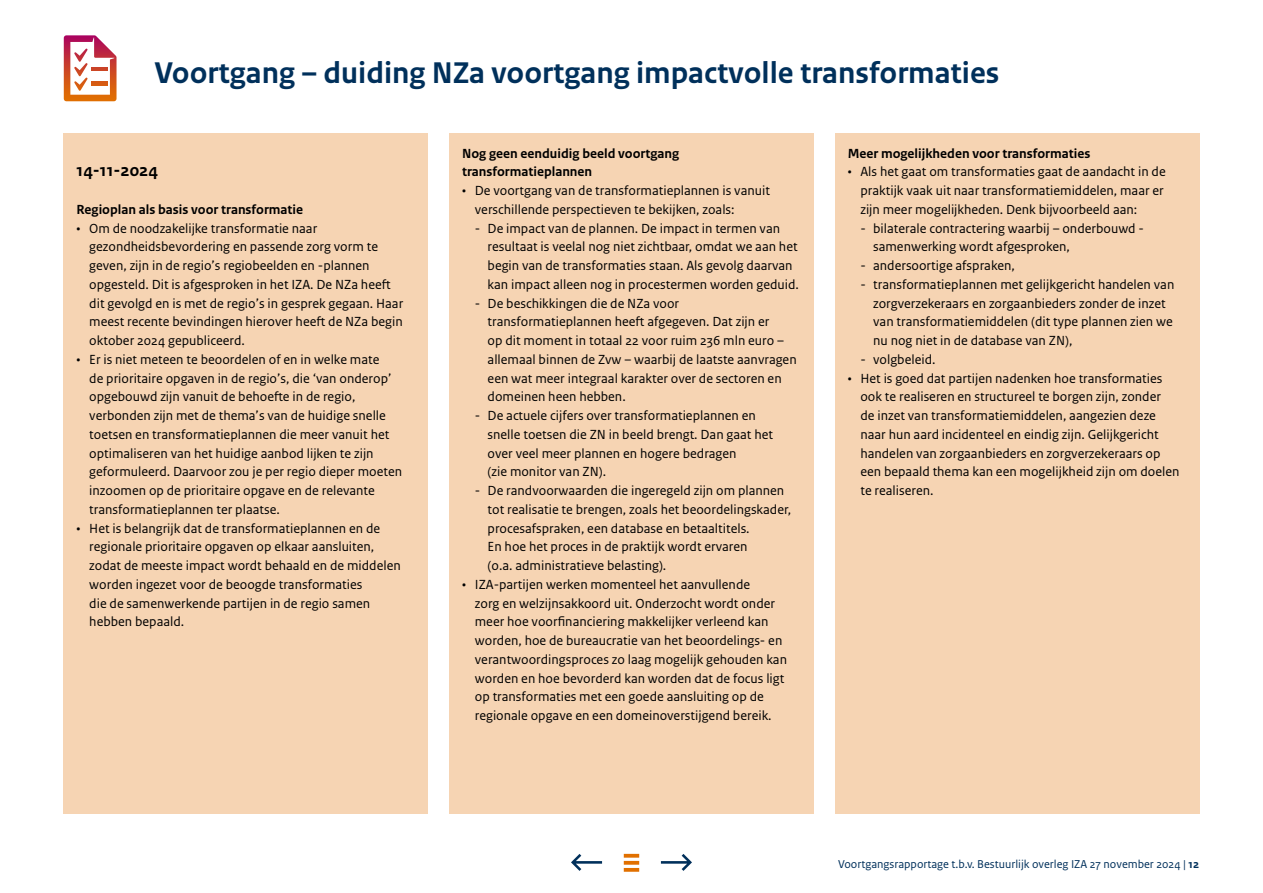
<style>
.page{position:relative;width:1263px;height:893px;background:#fff}
.page>*{position:absolute;margin:0;border:0;box-sizing:border-box;transform-origin:0 0}
.H1_-_Hoofdstuk_kop{font:700 31.5px "Rijksoverheid Sans Text";color:#00305b}
.P_-_Bodytekst_zwart_9_25_pt{font:700 18px "Rijksoverheid Sans Text";color:#000}
.t1{font:13.8px/18.8px "Rijksoverheid Sans Text";color:#000}
.P_-_Bodytekst_zwart_9_25_pt-2{font:700 13.8px/18.8px "Rijksoverheid Sans Text";color:#000}
.t2{font:12px "Rijksoverheid Sans Text";color:#00305b}
.s1{font-weight:700}
</style>
<div class="page">
<svg style="left:571px;top:854px;width:31px;height:17px"></svg>
<svg style="left:661px;top:854px;width:31px;height:17px"></svg>
<svg style="left:624px;top:868px;width:15px;height:4px"></svg>
<svg style="left:624px;top:861px;width:15px;height:4px"></svg>
<svg style="left:624px;top:854px;width:15px;height:4px"></svg>
<svg style="left:64px;top:35px;width:53px;height:66px"></svg>
<hr style="left:91px;top:67px;width:16px;height:4px;background:#ca4326">
<hr style="left:91px;top:82px;width:16px;height:3px;background:#d65b12">
<div style="left:64px;top:133px;width:364px;height:681px;background:#f6d4b3"></div>
<div style="left:449px;top:133px;width:365px;height:681px;background:#f6d4b3"></div>
<div style="left:835px;top:133px;width:364px;height:681px;background:#f6d4b3"></div>
<h1 class="H1_-_Hoofdstuk_kop" style="left:154px;top:54px;width:846px">Voortgang – duiding NZa voortgang impactvolle transformaties</h1>
<p class="P_-_Bodytekst_zwart_9_25_pt" style="left:77px;top:160px;width:83px">14-11-2024</p>
<p class="P_-_Bodytekst_zwart_9_25_pt-2" style="left:77px;top:200px;width:228px">Regioplan als basis voor transformatie</p>
<p class="t1" style="left:89px;top:219px;width:315px;text-indent:-13px">• Om de noodzakelijke transformatie naar gezondheidsbevordering en passende zorg vorm te geven, zijn in de regio’s regiobeelden en -plannen opgesteld. Dit is afgesproken in het IZA. De NZa heeft dit gevolgd en is met de regio’s in gesprek gegaan. Haar meest recente bevindingen hierover heeft de NZa begin oktober 2024 gepubliceerd.</p>
<p class="t1" style="left:89px;top:350px;width:314px;text-indent:-13px">• Er is niet meteen te beoordelen of en in welke mate<br>de prioritaire opgaven in de regio’s, die ‘van onderop’ opgebouwd zijn vanuit de behoefte in de regio, verbonden zijn met de thema’s van de huidige snelle toetsen en transformatieplannen die meer vanuit het optimaliseren van het huidige aanbod lijken te zijn geformuleerd. Daarvoor zou je per regio dieper moeten inzoomen op de prioritaire opgave en de relevante transformatieplannen ter plaatse.</p>
<p class="t1" style="left:89px;top:519px;width:313px;text-indent:-13px">• Het is belangrijk dat de transformatieplannen en de regionale prioritaire opgaven op elkaar aansluiten, zodat de meeste impact wordt behaald en de middelen worden ingezet voor de beoogde transformaties<br>die de samenwerkende partijen in de regio samen hebben bepaald.</p>
<p class="P_-_Bodytekst_zwart_9_25_pt-2" style="left:462px;top:144px;width:219px">Nog geen eenduidig beeld voortgang transformatieplannen</p>
<p class="t1" style="left:475px;top:181px;width:297px;text-indent:-13px">• De voortgang van de transformatieplannen is vanuit verschillende perspectieven te bekijken, zoals:</p>
<p class="t1" style="left:488px;top:219px;width:313px;text-indent:-13px">- De impact van de plannen. De impact in termen van resultaat is veelal nog niet zichtbaar, omdat we aan het begin van de transformaties staan. Als gevolg daarvan kan impact alleen nog in procestermen worden geduid.</p>
<p class="t1" style="left:488px;top:294px;width:311px;text-indent:-13px">- De beschikkingen die de NZa voor transformatieplannen heeft afgegeven. Dat zijn er<br>op dit moment in totaal 22 voor ruim 236 mln euro – allemaal binnen de Zvw – waarbij de laatste aanvragen een wat meer integraal karakter over de sectoren en domeinen heen hebben.</p>
<p class="t1" style="left:488px;top:406px;width:287px;text-indent:-13px">- De actuele cijfers over transformatieplannen en snelle toetsen die ZN in beeld brengt. Dan gaat het over veel meer plannen en hogere bedragen<br>(zie monitor van ZN).</p>
<p class="t1" style="left:488px;top:481px;width:305px;text-indent:-13px">- De randvoorwaarden die ingeregeld zijn om plannen tot realisatie te brengen, zoals het beoordelingskader, procesafspraken, een database en betaaltitels.<br>En hoe het proces in de praktijk wordt ervaren<br>(o.a. administratieve belasting).</p>
<p class="t1" style="left:475px;top:575px;width:314px;text-indent:-13px">• IZA-partijen werken momenteel het aanvullende<br>zorg en welzijnsakkoord uit. Onderzocht wordt onder meer hoe voorfinanciering makkelijker verleend kan worden, hoe de bureaucratie van het beoordelings- en verantwoordingsproces zo laag mogelijk gehouden kan worden en hoe bevorderd kan worden dat de focus ligt op transformaties met een goede aansluiting op de regionale opgave en een domeinoverstijgend bereik.</p>
<p class="P_-_Bodytekst_zwart_9_25_pt-2" style="left:848px;top:144px;width:244px">Meer mogelijkheden voor transformaties</p>
<p class="t1" style="left:860px;top:163px;width:307px;text-indent:-13px">• Als het gaat om transformaties gaat de aandacht in de praktijk vaak uit naar transformatiemiddelen, maar er zijn meer mogelijkheden. Denk bijvoorbeeld aan:</p>
<p class="t1" style="left:873px;top:219px;width:272px;text-indent:-13px">- bilaterale contractering waarbij – onderbouwd - samenwerking wordt afgesproken,</p>
<p class="t1" style="left:860px;top:256px;width:156px">- andersoortige afspraken,</p>
<p class="t1" style="left:873px;top:275px;width:303px;text-indent:-13px">- transformatieplannen met gelijkgericht handelen van zorgverzekeraars en zorgaanbieders zonder de inzet van transformatiemiddelen (dit type plannen zien we nu nog niet in de database van ZN),</p>
<p class="t1" style="left:860px;top:350px;width:77px">- volgbeleid.</p>
<p class="t1" style="left:860px;top:369px;width:321px;text-indent:-13px">• Het is goed dat partijen nadenken hoe transformaties ook te realiseren en structureel te borgen zijn, zonder<br>de inzet van transformatiemiddelen, aangezien deze naar hun aard incidenteel en eindig zijn. Gelijkgericht handelen van zorgaanbieders en zorgverzekeraars op een bepaald thema kan een mogelijkheid zijn om doelen te realiseren.</p>
<p class="t2" style="left:838px;top:857px;width:363px">Voortgangsrapportage t.b.v. Bestuurlijk overleg IZA 27 november 2024 | <span class="s1">12</span></p>
</div>
